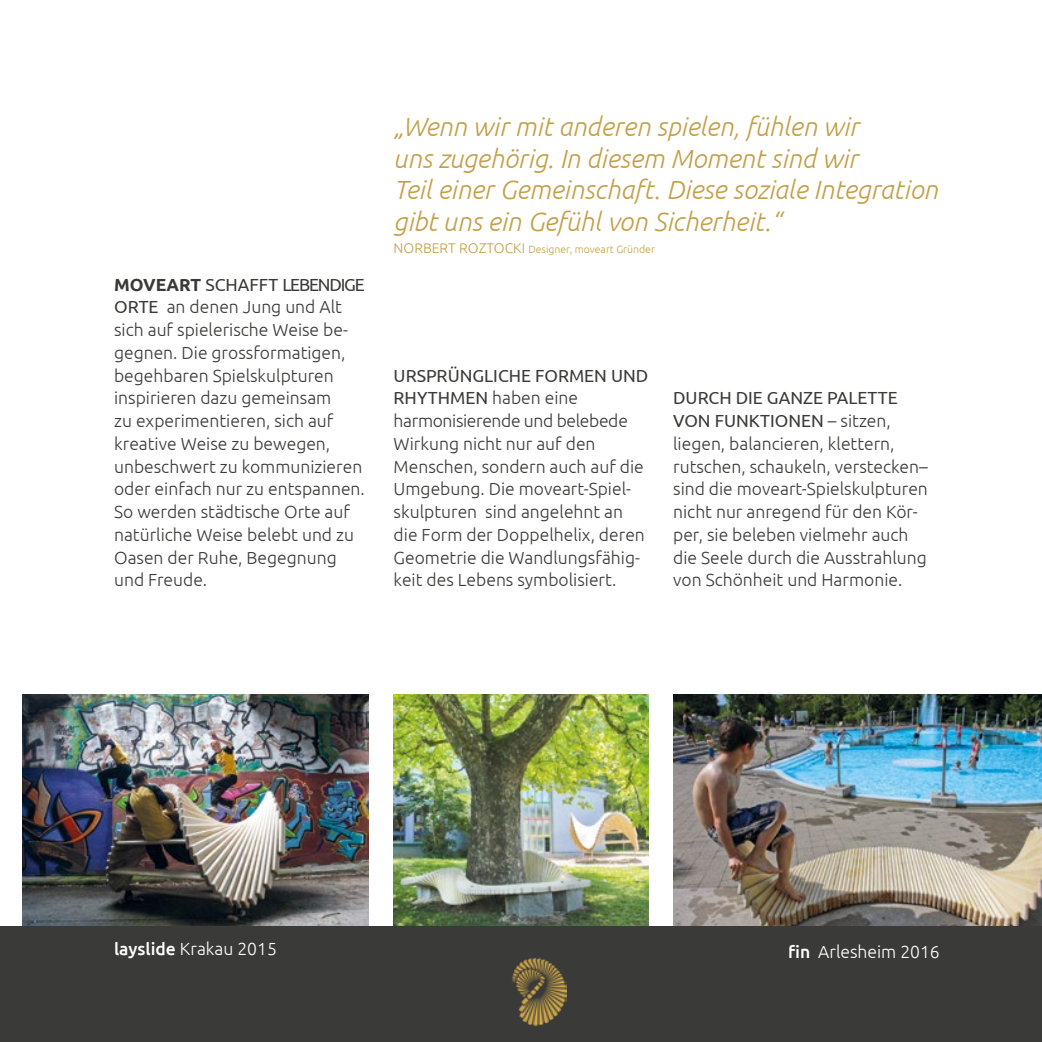
<style>
.page{position:relative;width:1042px;height:1042px;background:#fff}
.page>*{position:absolute;margin:0;border:0;box-sizing:border-box;transform-origin:0 0}
.t1{font:italic 300 26.25px/31.5px "Ubuntu";color:#c39f47}
.t2{font:300 17.5px/22.8px "Ubuntu";color:#3a3a39}
.t3{font:300 17.5px "Ubuntu";color:#fff}
.t4{font:300 10.5px "Ubuntu";color:#c39f47}
.s1{font-weight:700}
.s2{font-weight:400}
.s3{font-size:14px}
.s4{font-weight:500}
</style>
<div class="page">
<img style="left:673px;top:694px;width:369px;height:232px">
<img style="left:394px;top:694px;width:254px;height:232px">
<img style="left:22px;top:694px;width:347px;height:231px">
<div style="left:0;top:926px;width:1042px;height:116px;background:#3a3a39"></div>
<img style="left:512px;top:957px;width:54px;height:69px">
<p class="t2" style="left:114px;top:272px;width:252px"><span class="s1">MOVEART</span> <span class="s2">SCHAFFT LEBENDIGE<br>ORTE</span> an denen Jung und Alt sich auf spielerische Weise be&shy;gegnen. Die grossformatigen, begehbaren Spielskulpturen inspirieren dazu gemeinsam<br>zu experimentieren, sich auf kreative Weise zu bewegen, unbeschwert zu kommunizieren oder einfach nur zu entspannen.<br>So werden städtische Orte auf natürliche Weise belebt und zu<br>Oasen der Ruhe, Begegnung und Freude.</p>
<h1 class="t1" style="left:394px;top:110px;width:546px">„Wenn wir mit anderen spielen, fühlen wir<br>uns zugehörig. In diesem Moment sind wir<br>Teil einer Gemeinschaft. Diese soziale Integration gibt uns ein Gefühl von Sicherheit.“</h1>
<p class="t4" style="left:394px;top:243px;width:263px"><span class="s3">NORBERT ROZTOCKI</span> Designer, moveart Gründer</p>
<p class="t2" style="left:394px;top:363px;width:256px"><span class="s2">URSPRÜNGLICHE FORMEN UND<br>RHYTHMEN</span> haben eine harmonisierende und belebede<br>Wirkung nicht nur auf den<br>Menschen, sondern auch auf die<br>Umgebung. Die moveart-Spiel&shy;skulpturen sind angelehnt an die Form der Doppelhelix, deren<br>Geometrie die Wandlungsfähig&shy;keit des Lebens symbolisiert.</p>
<p class="t2" style="left:673px;top:386px;width:256px"><span class="s2">DURCH DIE GANZE PALETTE<br>VON FUNKTIONEN</span> – sitzen, liegen, balancieren, klettern, rutschen, schaukeln, verstecken– sind die moveart-Spielskulpturen nicht nur anregend für den Kör&shy;per, sie beleben vielmehr auch die Seele durch die Ausstrahlung von Schönheit und Harmonie.</p>
<p class="t3" style="left:114px;top:938px;width:164px"><span class="s4">layslide</span> Krakau 2015</p>
<p class="t3" style="left:788px;top:941px;width:153px"><span class="s4">fin</span> Arlesheim 2016</p>
</div>
